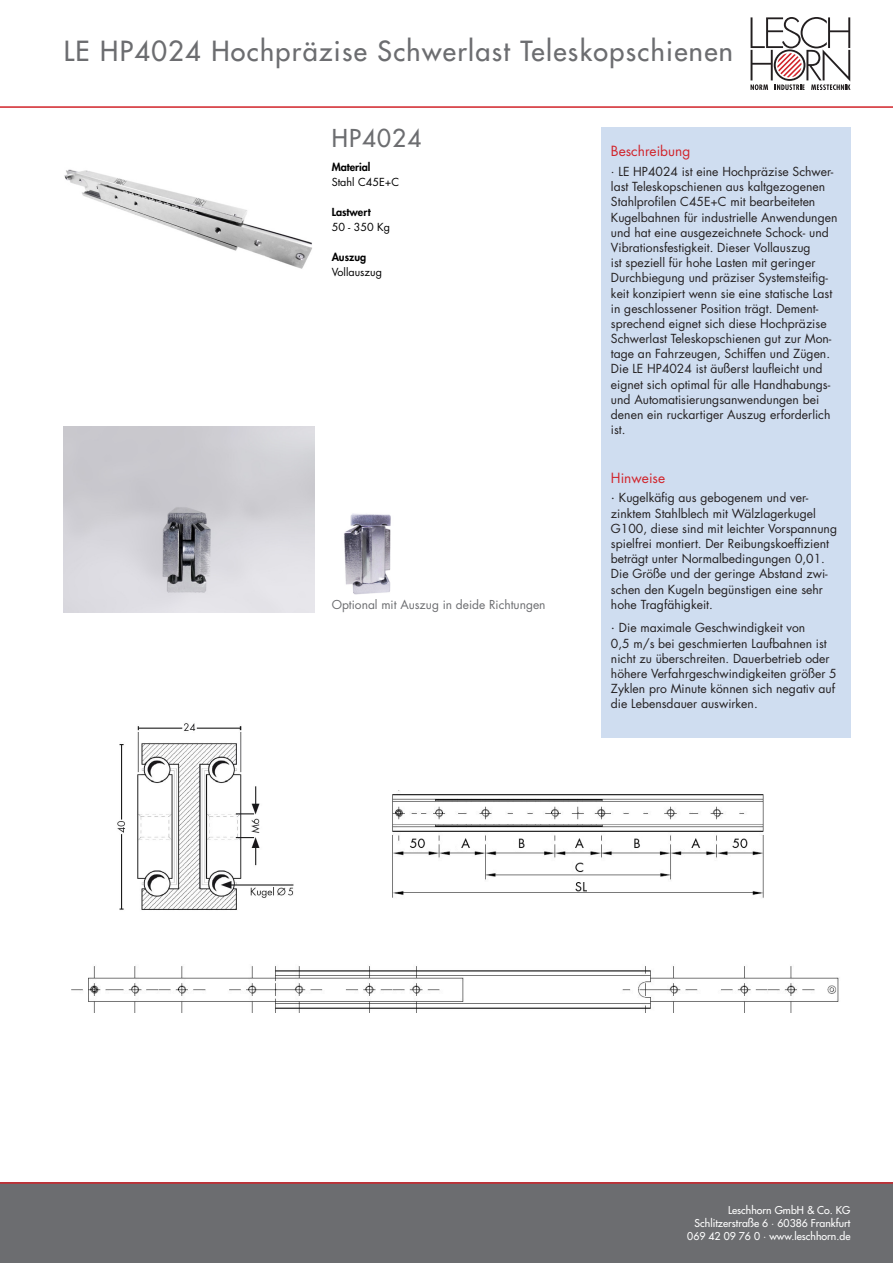
<style>
.page{position:relative;width:893px;height:1263px;background:#fff}
.page>*{position:absolute;margin:0;border:0;box-sizing:border-box;transform-origin:0 0}
.t1{font:500 27px "Futura Std";letter-spacing:.05em;color:#6c6d70}
.t2{font:500 24px "Futura Std";letter-spacing:.05em;color:#6c6d70}
.t3{font:13.65px "Futura Std";color:#d1232a}
.lauftext{font:12.15px/15.1px "Futura Std";color:#231f20}
.t4{font:12px "Futura Std";color:#6c6d70}
.tab_kz{font:10.8px "Futura Std";color:#000}
.tab_kz-2{font:800 10.8px "Futura Std";color:#000}
.t5{font:500 10.5px "Futura Std";color:#fff}
.s1{font-weight:400}
</style>
<div class="page">
<div style="left:0;top:1182px;width:893px;height:81px;background:#6c6d70"></div>
<hr style="left:0;top:1182px;width:893px;height:2px;background:#d1232a">
<hr style="left:0;top:106px;width:893px;height:2px;background:#d1232a">
<svg style="left:750px;top:17px;width:100px;height:73px"></svg>
<div style="left:601px;top:128px;width:249px;height:610px;background:#cfddf0"></div>
<img style="left:117px;top:723px;width:177px;height:187px">
<img style="left:392px;top:790px;width:372px;height:108px">
<img style="left:71px;top:966px;width:768px;height:47px">
<img style="left:64px;top:427px;width:250px;height:185px">
<img style="left:64px;top:169px;width:248px;height:100px">
<img style="left:344px;top:513px;width:47px;height:81px">
<p class="t1" style="left:64px;top:34px;width:671px">LE HP4024 Hochpräzise Schwerlast Teleskopschienen</p>
<p class="t2" style="left:332px;top:123px;width:91px">HP4024</p>
<p class="tab_kz-2" style="left:332px;top:161px;width:40px">Material</p>
<p class="tab_kz" style="left:332px;top:176px;width:69px">Stahl C45E+C</p>
<p class="tab_kz-2" style="left:332px;top:206px;width:41px">Lastwert</p>
<p class="tab_kz" style="left:332px;top:221px;width:60px">50 - 350 Kg</p>
<p class="tab_kz-2" style="left:332px;top:251px;width:36px">Auszug</p>
<p class="tab_kz" style="left:332px;top:266px;width:52px">Vollauszug</p>
<p class="t4" style="left:332px;top:597px;width:215px">Optional mit Auszug in deide Richtungen</p>
<p class="t3" style="left:611px;top:143px;width:81px">Beschreibung</p>
<p class="lauftext" style="left:611px;top:164px;width:228px">. LE HP4024 ist eine Hochpräzise Schwer&shy;last Teleskopschienen aus kaltgezogenen Stahlprofilen C45E+C mit bearbeiteten Kugelbahnen für industrielle Anwendungen und hat eine ausgezeichnete Schock- und Vibrationsfestigkeit. Dieser Vollauszug<br>ist speziell für hohe Lasten mit geringer Durchbiegung und präziser Systemsteifig&shy;keit konzipiert wenn sie eine statische Last in geschlossener Position trägt. Dement&shy;sprechend eignet sich diese Hochpräzise Schwerlast Teleskopschienen gut zur Mon&shy;tage an Fahrzeugen, Schiffen und Zügen.<br>Die LE HP4024 ist äußerst laufleicht und eignet sich optimal für alle Handhabungs&shy;und Automatisierungsanwendungen bei denen ein ruckartiger Auszug erforderlich ist.</p>
<p class="t3" style="left:611px;top:469px;width:56px">Hinweise</p>
<p class="lauftext" style="left:611px;top:490px;width:228px"><sup>.</sup> Kugelkäfig aus gebogenem und ver&shy;zinktem Stahlblech mit Wälzlagerkugel G100, diese sind mit leichter Vorspannung spielfrei montiert. Der Reibungskoeffizient beträgt unter Normalbedingungen 0,01.<br>Die Größe und der geringe Abstand zwi&shy;schen den Kugeln begünstigen eine sehr hohe Tragfähigkeit.</p>
<p class="lauftext" style="left:611px;top:620px;width:227px"><sup>.</sup> Die maximale Geschwindigkeit von<br>0,5 m/s bei geschmierten Laufbahnen ist nicht zu überschreiten. Dauerbetrieb oder höhere Verfahrgeschwindigkeiten größer 5<br>Zyklen pro Minute können sich negativ auf die Lebensdauer auswirken.</p>
<p class="t5" style="left:728px;top:1204px;width:124px">Leschhorn GmbH &amp; Co. KG</p>
<p class="t5" style="left:695px;top:1216px;width:157px">Schlitzerstraße 6 <span class="s1">·</span> 60386 Frankfurt</p>
<p class="t5" style="left:687px;top:1229px;width:165px">069 42 09 76 0 <span class="s1">·</span> www.leschhorn.de</p>
</div>
